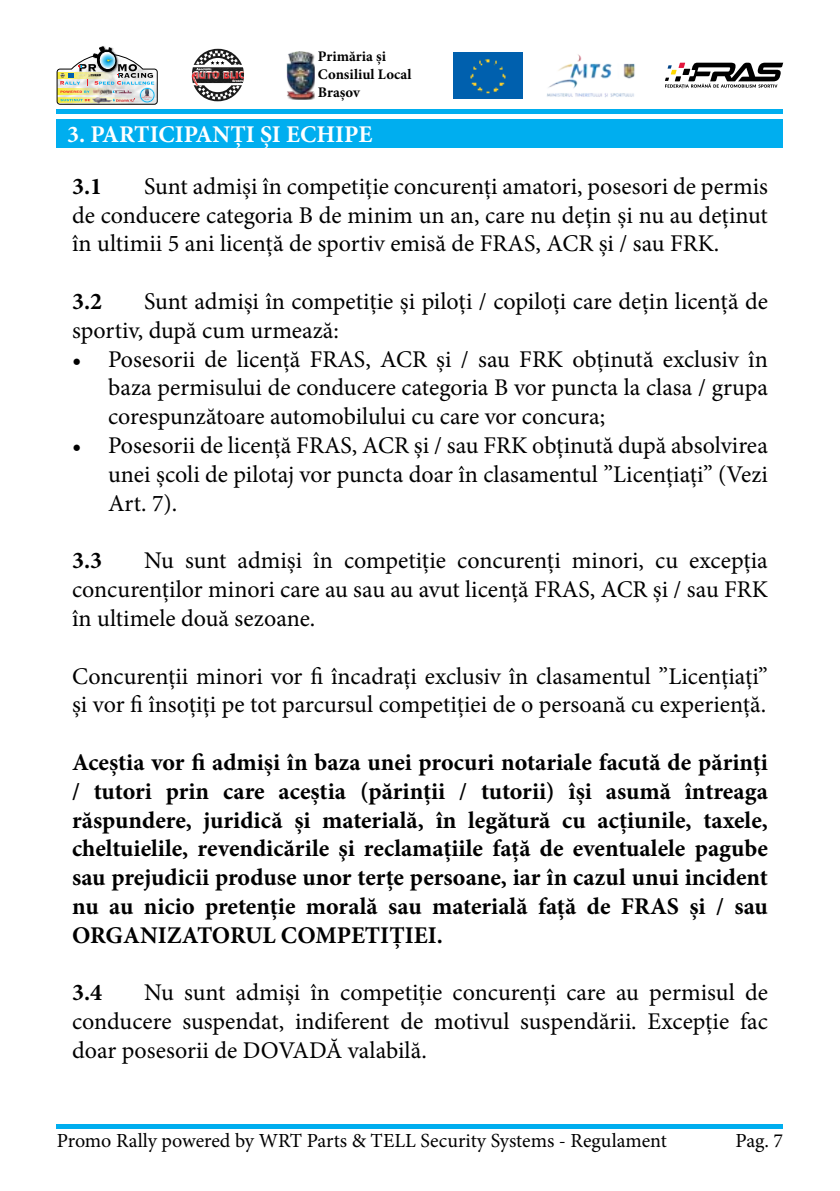
<style>
.page{position:relative;width:840px;height:1191px;background:#fff}
.page>*{position:absolute;margin:0;border:0;box-sizing:border-box;transform-origin:0 0}
.t1{font:24px/28.8px "Minion Pro";color:#000;text-align:justify}
.t2{font:700 24px/28.8px "Minion Pro";color:#000;text-align:justify}
.t3{font:700 24px "Minion Pro";color:#fff}
.t4{font:20px "Minion Pro";color:#000}
.t5{font:700 14.6px/17.6px "Minion Pro";color:#000}
</style>
<div class="page">
<hr style="left:57px;top:1124px;width:725px;height:4px;background:#00aeef">
<hr style="left:57px;top:109px;width:725px;height:4px;background:#00aeef">
<svg style="left:192px;top:49px;width:52px;height:52px"></svg>
<svg style="left:665px;top:63px;width:117px;height:25px"></svg>
<img style="left:547px;top:54px;width:88px;height:44px">
<img style="left:453px;top:53px;width:69px;height:45px">
<img style="left:286px;top:51px;width:28px;height:49px">
<img style="left:57px;top:47px;width:100px;height:57px">
<div style="left:57px;top:119px;width:725px;height:28px;background:#00aeef"></div>
<p class="t5" style="left:318px;top:48px;width:95px">Primăria și<br>Consiliul Local<br>Brașov</p>
<p class="t3" style="left:67px;top:117px;width:307px">3. PARTICIPANȚI ȘI ECHIPE</p>
<p class="t2" style="left:72px;top:171px;width:32px">3.1</p>
<p class="t1" style="left:72px;top:172px;width:697px;text-indent:72px">Sunt admiși în competiție concurenți amatori, posesori de permis de conducere categoria B de minim un an, care nu dețin și nu au deținut în ultimii 5 ani licență de sportiv emisă de FRAS, ACR și / sau FRK.</p>
<p class="t2" style="left:72px;top:286px;width:32px">3.2</p>
<p class="t1" style="left:72px;top:287px;width:697px;text-indent:72px">Sunt admiși în competiție și piloți / copiloți care dețin licență de sportiv, după cum urmează:</p>
<p class="t1" style="left:108px;top:345px;width:661px;text-indent:-36px">• Posesorii de licență FRAS, ACR și / sau FRK obținută exclusiv în baza permisului de conducere categoria B vor puncta la clasa / grupa corespunzătoare automobilului cu care vor concura;</p>
<p class="t1" style="left:108px;top:431px;width:661px;text-indent:-36px">• Posesorii de licență FRAS, ACR și / sau FRK obținută după absolvirea unei școli de pilotaj vor puncta doar în clasamentul ”Licențiați” (Vezi Art. 7).</p>
<p class="t2" style="left:72px;top:546px;width:32px">3.3</p>
<p class="t1" style="left:72px;top:546px;width:697px;text-indent:72px">Nu sunt admiși în competiție concurenți minori, cu excepția concurenților minori care au sau au avut licență FRAS, ACR și / sau FRK în ultimele două sezoane.</p>
<p class="t1" style="left:72px;top:661px;width:697px">Concurenții minori vor fi încadrați exclusiv în clasamentul ”Licențiați” și vor fi însoțiți pe tot parcursul competiției de o persoană cu experiență.</p>
<p class="t2" style="left:72px;top:747px;width:697px">Aceștia vor fi admiși în baza unei procuri notariale facută de părinți / tutori prin care aceștia (părinții / tutorii) își asumă întreaga răspundere, juridică și materială, în legătură cu acţiunile, taxele, cheltuielile, revendicările şi reclamaţiile faţă de eventualele pagube sau prejudicii produse unor terţe persoane, iar în cazul unui incident nu au nicio pretenţie morală sau materială faţă de FRAS și / sau ORGANIZATORUL COMPETIŢIEI.</p>
<p class="t2" style="left:72px;top:978px;width:32px">3.4</p>
<p class="t1" style="left:72px;top:978px;width:697px;text-indent:72px">Nu sunt admiși în competiție concurenți care au permisul de conducere suspendat, indiferent de motivul suspendării. Excepție fac doar posesorii de DOVADĂ valabilă.</p>
<p class="t4" style="left:57px;top:1127px;width:611px">Promo Rally powered by WRT Parts &amp; TELL Security Systems - Regulament</p>
<p class="t4" style="left:735px;top:1127px;width:49px">Pag. 7</p>
</div>
